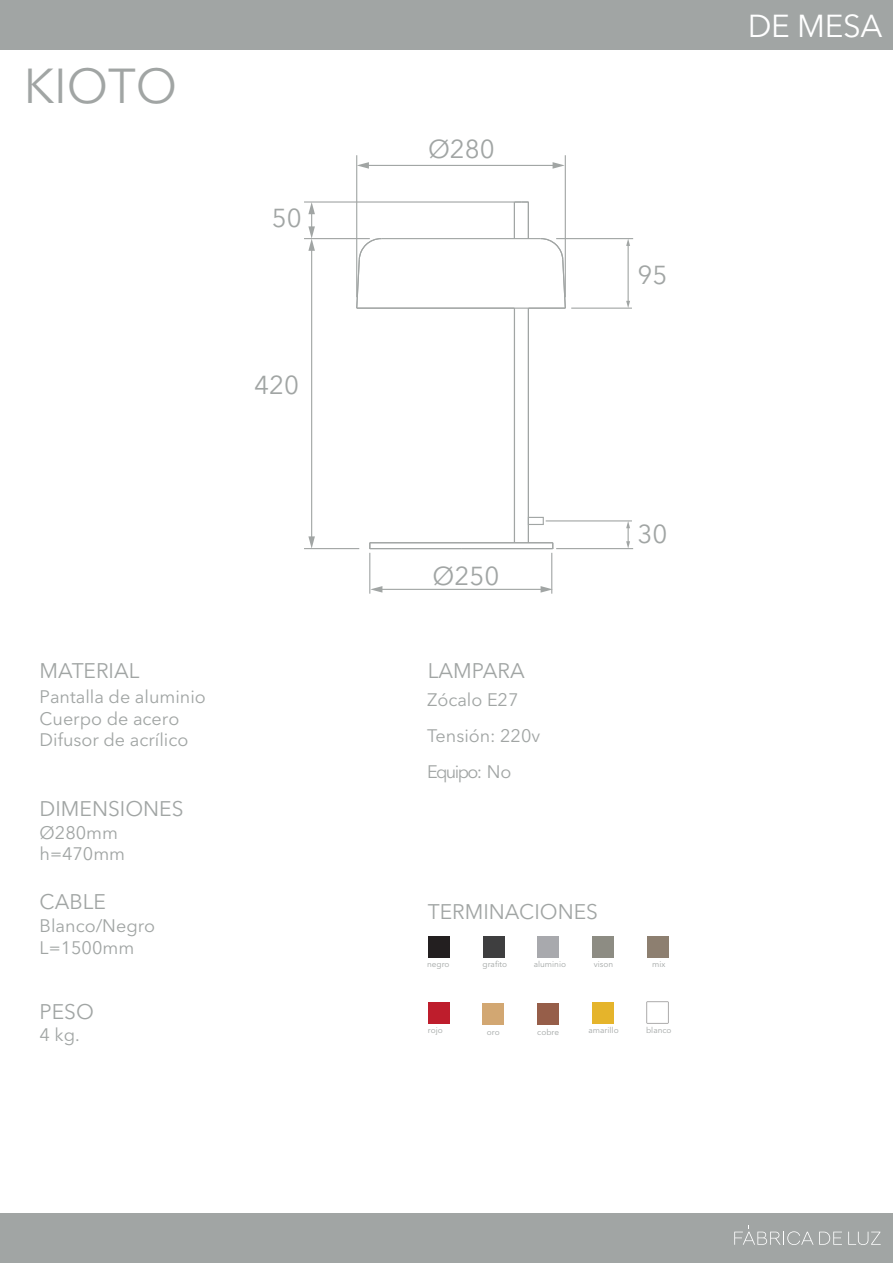
<style>
.page{position:relative;width:893px;height:1263px;background:#fff}
.page>*{position:absolute;margin:0;border:0;box-sizing:border-box;transform-origin:0 0}
.t1{font:48.6px "Avenir Next LT Pro";color:#a1a5a4}
.t2{font:31.5px "Avenir Next LT Pro";letter-spacing:-.01em;color:#fff}
.t3{font:25.8px "Avenir Next LT Pro";color:#a1a5a4}
.t4{font:21px "Avenir Next LT Pro";color:#a1a5a4}
.t5{font:18px/21.6px "Avenir Next LT Pro";color:#a1a5a4}
.t6{font:8.25px "Avenir Next LT Pro";color:#a1a5a4}
</style>
<div class="page">
<div style="left:0;top:1213px;width:893px;height:50px;background:#a1a5a4"></div>
<div style="left:0;top:0;width:893px;height:49px;background:#a1a5a4"></div>
<svg style="left:819px;top:1232px;width:23px;height:13px"></svg>
<svg style="left:848px;top:1232px;width:33px;height:13px"></svg>
<svg style="left:734px;top:1225px;width:79px;height:20px"></svg>
<div style="left:428px;top:936px;width:21px;height:21px;background:#231f20"></div>
<svg style="left:647px;top:1002px;width:21px;height:21px"></svg>
<div style="left:592px;top:1002px;width:21px;height:21px;background:#e5b42b"></div>
<div style="left:537px;top:936px;width:22px;height:21px;background:#a8a9ad"></div>
<div style="left:647px;top:936px;width:22px;height:21px;background:#8d7f70"></div>
<div style="left:592px;top:936px;width:22px;height:21px;background:#8d8c83"></div>
<div style="left:537px;top:1003px;width:22px;height:22px;background:#965e49"></div>
<div style="left:428px;top:1002px;width:21px;height:21px;background:#be1d2c"></div>
<div style="left:483px;top:936px;width:21px;height:21px;background:#3e3e3f"></div>
<div style="left:482px;top:1003px;width:22px;height:22px;background:#d2a772"></div>
<svg style="left:369px;top:543px;width:185px;height:7px"></svg>
<hr style="left:528px;top:308px;width:1px;height:235px;background:#a1a5a4">
<hr style="left:514px;top:308px;width:1px;height:235px;background:#a1a5a4">
<hr style="left:370px;top:542px;width:183px;height:1px;background:#a1a5a4">
<hr style="left:528px;top:202px;width:1px;height:37px;background:#a1a5a4">
<hr style="left:514px;top:202px;width:1px;height:37px;background:#a1a5a4">
<svg style="left:514px;top:201px;width:15px;height:3px"></svg>
<svg style="left:355px;top:237px;width:211px;height:73px"></svg>
<hr style="left:311px;top:249px;width:1px;height:290px;background:#a1a5a4">
<svg style="left:308px;top:536px;width:7px;height:12px"></svg>
<hr style="left:304px;top:238px;width:66px;height:1px;background:#a1a5a4">
<hr style="left:304px;top:201px;width:210px;height:2px;background:#a1a5a4">
<hr style="left:304px;top:548px;width:55px;height:1px;background:#a1a5a4">
<svg style="left:308px;top:202px;width:7px;height:49px"></svg>
<hr style="left:367px;top:165px;width:188px;height:1px;background:#a1a5a4">
<svg style="left:553px;top:162px;width:12px;height:7px"></svg>
<svg style="left:357px;top:162px;width:12px;height:7px"></svg>
<hr style="left:356px;top:155px;width:1px;height:142px;background:#a1a5a4">
<hr style="left:565px;top:155px;width:1px;height:142px;background:#a1a5a4">
<hr style="left:380px;top:589px;width:163px;height:1px;background:#a1a5a4">
<svg style="left:541px;top:586px;width:12px;height:7px"></svg>
<svg style="left:370px;top:586px;width:12px;height:7px"></svg>
<hr style="left:551px;top:553px;width:1px;height:41px;background:#a1a5a4">
<hr style="left:369px;top:553px;width:1px;height:41px;background:#a1a5a4">
<div style="left:528px;top:517px;width:16px;height:8px;border:1px solid #a1a5a4"></div>
<hr style="left:546px;top:520px;width:86px;height:1px;background:#a1a5a4">
<hr style="left:556px;top:548px;width:77px;height:1px;background:#a1a5a4">
<svg style="left:626px;top:521px;width:4px;height:27px"></svg>
<hr style="left:628px;top:245px;width:1px;height:57px;background:#a1a5a4">
<svg style="left:626px;top:239px;width:4px;height:7px"></svg>
<svg style="left:626px;top:301px;width:4px;height:7px"></svg>
<hr style="left:556px;top:238px;width:77px;height:1px;background:#a1a5a4">
<hr style="left:571px;top:308px;width:61px;height:1px;background:#a1a5a4">
<h1 class="t1" style="left:24px;top:57px;width:155px">KIOTO</h1>
<h3 class="t3" style="left:272px;top:203px;width:31px">50</h3>
<h3 class="t3" style="left:254px;top:369px;width:46px">420</h3>
<h3 class="t3" style="left:428px;top:134px;width:68px">Ø280</h3>
<h3 class="t3" style="left:638px;top:259px;width:31px">95</h3>
<h3 class="t3" style="left:433px;top:560px;width:68px">Ø250</h3>
<p class="t4" style="left:40px;top:658px;width:101px">MATERIAL</p>
<p class="t5" style="left:40px;top:686px;width:168px">Pantalla de aluminio<br>Cuerpo de acero<br>Difusor de acrílico</p>
<p class="t5" style="left:427px;top:682px;width:115px;line-height:36px">Zócalo E27<br>Tensión: 220v<br>Equipo: No</p>
<p class="t4" style="left:428px;top:658px;width:98px">LAMPARA</p>
<p class="t4" style="left:40px;top:797px;width:145px">DIMENSIONES</p>
<p class="t5" style="left:40px;top:821px;width:87px">Ø280mm h=470mm</p>
<p class="t4" style="left:40px;top:889px;width:68px">CABLE</p>
<p class="t5" style="left:40px;top:915px;width:117px">Blanco/Negro<br>L=1500mm</p>
<p class="t4" style="left:428px;top:899px;width:172px">TERMINACIONES</p>
<h3 class="t3" style="left:638px;top:518px;width:31px">30</h3>
<p class="t4" style="left:40px;top:999px;width:56px">PESO</p>
<p class="t5" style="left:40px;top:1024px;width:42px">4 kg.</p>
<p class="t6" style="left:427px;top:959px;width:24px">negro</p>
<p class="t6" style="left:483px;top:959px;width:26px">grafito</p>
<p class="t6" style="left:534px;top:959px;width:34px">aluminio</p>
<p class="t6" style="left:594px;top:959px;width:21px">vison</p>
<p class="t6" style="left:652px;top:959px;width:15px">mix</p>
<p class="t6" style="left:428px;top:1025px;width:16px">rojo</p>
<p class="t6" style="left:537px;top:1027px;width:23px">cobre</p>
<p class="t6" style="left:487px;top:1027px;width:14px">oro</p>
<p class="t6" style="left:589px;top:1025px;width:32px">amarillo</p>
<p class="t6" style="left:646px;top:1025px;width:27px">blanco</p>
<h2 class="t2" style="left:748px;top:8px;width:136px">DE MESA</h2>
</div>
